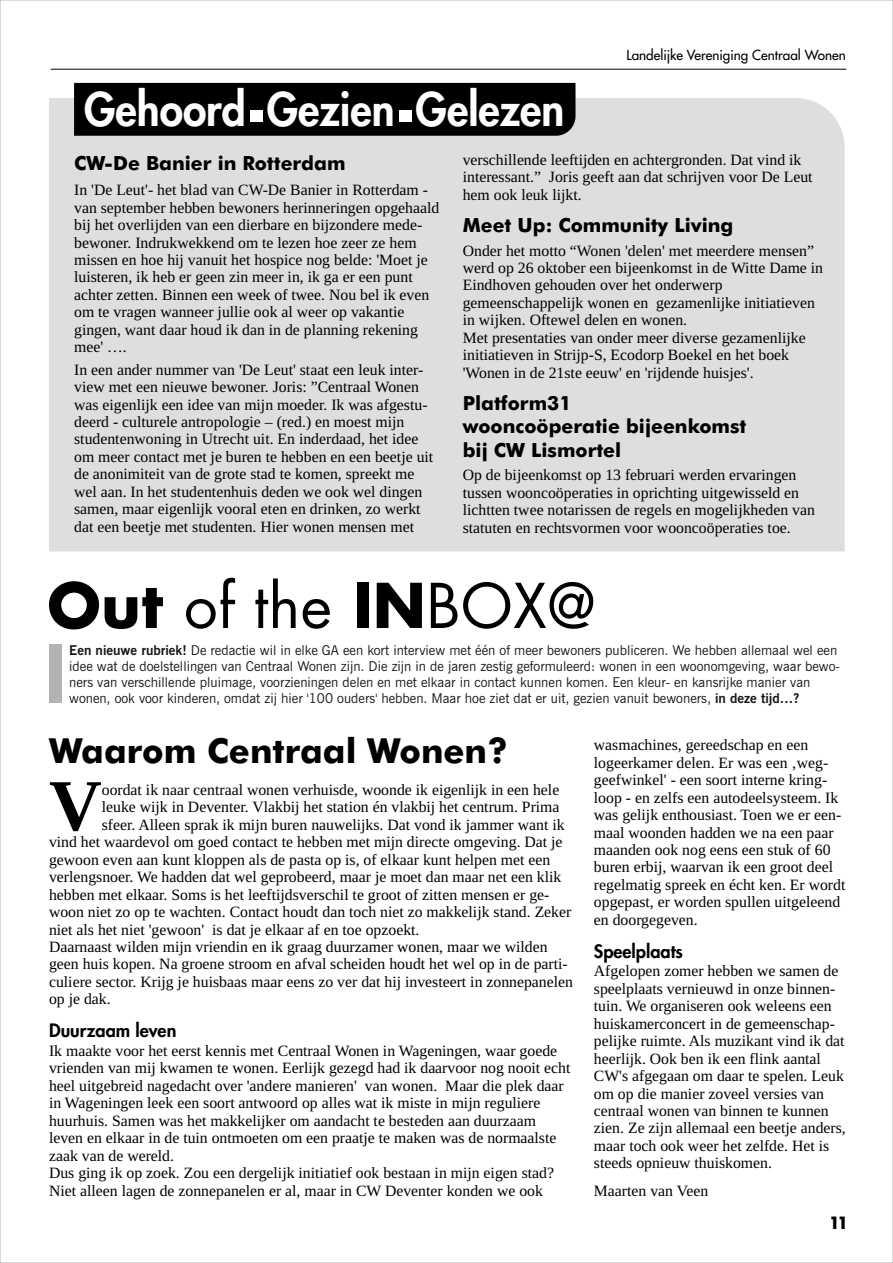
<style>
.page{position:relative;width:893px;height:1263px;background:#fff}
.page>*{position:absolute;margin:0;border:0;box-sizing:border-box;transform-origin:0 0}
.t1{font:700 73.05px "Tinos";color:#000}
.t2{font:60px "Futura Std";letter-spacing:.01em;color:#000}
.t3{font:800 45px "Futura Std";color:#fff;scale:.94 1}
.t4{font:700 34.5px "Futura BT";color:#000}
.t5{font:700 19.5px/23.4px "Futura BT";color:#000}
.t6{font:800 18px "Futura Std";color:#000}
.t7{font:700 16.5px "Futura Std";color:#000}
.t8{font:15.75px/17.4px "Tinos";color:#000}
.t9{font:13.5px/16.2px "News Gothic BT";color:#151616}
.t10{font:500 13.5px "Futura Std";color:#000}
.s1{font-family:"Roboto Slab";font-weight:700;font-size:90px}
.s2{font-weight:700}
</style>
<div class="page">
<hr style="left:51px;top:69px;width:795px;height:1px;background:#000">
<div style="left:49px;top:98px;width:796px;height:453px;background:#dedede"></div>
<div style="left:74px;top:83px;width:501px;height:53px;background:#000"></div>
<div style="left:49px;top:644px;width:13px;height:59px;background:#b3b3b3"></div>
<h3 class="t3" style="left:84px;top:88px;width:512px">Gehoord<span class="s1">.</span>Gezien<span class="s1">.</span>Gelezen</h3>
<p class="t10" style="left:626px;top:49px;width:221px">Landelijke Vereniging Centraal Wonen</p>
<p class="t5" style="left:74px;top:153px;width:273px">CW-De Banier in Rotterdam</p>
<p class="t8" style="left:74px;top:183px;width:367px">In 'De Leut'- het blad van CW-De Banier in Rotterdam - van september hebben bewoners herinneringen opgehaald bij het overlijden van een dierbare en bijzondere mede&shy;bewoner. Indrukwekkend om te lezen hoe zeer ze hem missen en hoe hij vanuit het hospice nog belde: 'Moet je luisteren, ik heb er geen zin meer in, ik ga er een punt achter zetten. Binnen een week of twee. Nou bel ik even om te vragen wanneer jullie ook al weer op vakantie gingen, want daar houd ik dan in de planning rekening mee' ….</p>
<p class="t8" style="left:74px;top:362px;width:361px">In een ander nummer van 'De Leut' staat een leuk inter&shy;view met een nieuwe bewoner. Joris: ”Centraal Wonen was eigenlijk een idee van mijn moeder. Ik was afgestu&shy;deerd - culturele antropologie – (red.) en moest mijn studentenwoning in Utrecht uit. En inderdaad, het idee om meer contact met je buren te hebben en een beetje uit de anonimiteit van de grote stad te komen, spreekt me wel aan. In het studentenhuis deden we ook wel dingen samen, maar eigenlijk vooral eten en drinken, zo werkt dat een beetje met studenten. Hier wonen mensen met</p>
<p class="t8" style="left:463px;top:152px;width:351px">verschillende leeftijden en achtergronden. Dat vind ik interessant.” Joris geeft aan dat schrijven voor De Leut hem ook leuk lijkt.</p>
<p class="t5" style="left:463px;top:215px;width:272px">Meet Up: Community Living</p>
<p class="t8" style="left:463px;top:243px;width:362px">Onder het motto “Wonen 'delen' met meerdere mensen” werd op 26 oktober een bijeenkomst in de Witte Dame in Eindhoven gehouden over het onderwerp gemeenschappelijk wonen en gezamenlijke initiatieven in wijken. Oftewel delen en wonen.<br>Met presentaties van onder meer diverse gezamenlijke initiatieven in Strijp-S, Ecodorp Boekel en het boek 'Wonen in de 21ste eeuw' en 'rijdende huisjes'.</p>
<p class="t5" style="left:463px;top:393px;width:285px">Platform31<br>wooncoöperatie bijeenkomst bij CW Lismortel</p>
<p class="t8" style="left:463px;top:468px;width:354px">Op de bijeenkomst op 13 februari werden ervaringen tussen wooncoöperaties in oprichting uitgewisseld en lichtten twee notarissen de regels en mogelijkheden van statuten en rechtsvormen voor wooncoöperaties toe.</p>
<h2 class="t2" style="left:47px;top:578px;width:549px"><span class="s2">Out</span> of the <span class="s2">IN</span>BOX@</h2>
<p class="t9" style="left:69px;top:643px;width:772px"><span class="s2">Een nieuwe rubriek!</span> De redactie wil in elke GA een kort interview met één of meer bewoners publiceren. We hebben allemaal wel een idee wat de doelstellingen van Centraal Wonen zijn. Die zijn in de jaren zestig geformuleerd: wonen in een woonomgeving, waar bewo&shy;ners van verschillende pluimage, voorzieningen delen en met elkaar in contact kunnen komen. Een kleur- en kansrijke manier van wonen, ook voor kinderen, omdat zij hier '100 ouders' hebben. Maar hoe ziet dat er uit, gezien vanuit bewoners, <span class="s2">in deze tijd…?</span></p>
<h3 class="t4" style="left:49px;top:737px;width:460px">Waarom Centraal Wonen?</h3>
<p class="t8" style="left:102px;top:782px;width:459px">oordat ik naar centraal wonen verhuisde, woonde ik eigenlijk in een hele</p>
<p class="t8" style="left:594px;top:738px;width:253px">wasmachines, gereedschap en een logeerkamer delen. Er was een ‚weg&shy;geefwinkel' - een soort interne kring&shy;loop - en zelfs een autodeelsysteem. Ik was gelijk enthousiast. Toen we er een&shy;maal woonden hadden we na een paar maanden ook nog eens een stuk of 60 buren erbij, waarvan ik een groot deel regelmatig spreek en écht ken. Er wordt opgepast, er worden spullen uitgeleend en doorgegeven.</p>
<p class="t6" style="left:594px;top:943px;width:91px">Speelplaats</p>
<p class="t8" style="left:594px;top:964px;width:253px">Afgelopen zomer hebben we samen de speelplaats vernieuwd in onze binnen&shy;tuin. We organiseren ook weleens een huiskamerconcert in de gemeenschap&shy;pelijke ruimte. Als muzikant vind ik dat heerlijk. Ook ben ik een flink aantal CW's afgegaan om daar te spelen. Leuk om op die manier zoveel versies van centraal wonen van binnen te kunnen zien. Ze zijn allemaal een beetje anders, maar toch ook weer het zelfde. Het is steeds opnieuw thuiskomen.</p>
<p class="t8" style="left:594px;top:1183px;width:116px">Maarten van Veen</p>
<h1 class="t1" style="left:49px;top:781px;width:54px">V</h1>
<p class="t8" style="left:102px;top:800px;width:459px">leuke wijk in Deventer. Vlakbij het station én vlakbij het centrum. Prima</p>
<p class="t8" style="left:102px;top:817px;width:464px">sfeer. Alleen sprak ik mijn buren nauwelijks. Dat vond ik jammer want ik</p>
<p class="t8" style="left:49px;top:835px;width:515px">vind het waardevol om goed contact te hebben met mijn directe omgeving. Dat je</p>
<p class="t8" style="left:49px;top:852px;width:503px">gewoon even aan kunt kloppen als de pasta op is, of elkaar kunt helpen met een</p>
<p class="t8" style="left:49px;top:870px;width:514px">verlengsnoer. We hadden dat wel geprobeerd, maar je moet dan maar net een klik</p>
<p class="t8" style="left:49px;top:887px;width:502px">hebben met elkaar. Soms is het leeftijdsverschil te groot of zitten mensen er ge-</p>
<p class="t8" style="left:49px;top:905px;width:524px">woon niet zo op te wachten. Contact houdt dan toch niet zo makkelijk stand. Zeker</p>
<p class="t8" style="left:49px;top:922px;width:372px">niet als het niet 'gewoon' is dat je elkaar af en toe opzoekt.</p>
<p class="t8" style="left:49px;top:939px;width:500px">Daarnaast wilden mijn vriendin en ik graag duurzamer wonen, maar we wilden</p>
<p class="t8" style="left:49px;top:957px;width:520px">geen huis kopen. Na groene stroom en afval scheiden houdt het wel op in de parti-</p>
<p class="t8" style="left:49px;top:974px;width:525px">culiere sector. Krijg je huisbaas maar eens zo ver dat hij investeert in zonnepanelen</p>
<p class="t8" style="left:49px;top:992px;width:63px">op je dak.</p>
<p class="t6" style="left:49px;top:1022px;width:129px">Duurzaam leven</p>
<p class="t8" style="left:49px;top:1043px;width:523px">Ik maakte voor het eerst kennis met Centraal Wonen in Wageningen, waar goede vrienden van mij kwamen te wonen. Eerlijk gezegd had ik daarvoor nog nooit echt heel uitgebreid nagedacht over 'andere manieren' van wonen. Maar die plek daar in Wageningen leek een soort antwoord op alles wat ik miste in mijn reguliere huurhuis. Samen was het makkelijker om aandacht te besteden aan duurzaam leven en elkaar in de tuin ontmoeten om een praatje te maken was de normaalste zaak van de wereld.<br>Dus ging ik op zoek. Zou een dergelijk initiatief ook bestaan in mijn eigen stad?<br>Niet alleen lagen de zonnepanelen er al, maar in CW Deventer konden we ook</p>
<p class="t7" style="left:829px;top:1216px;width:21px">11</p>
</div>
